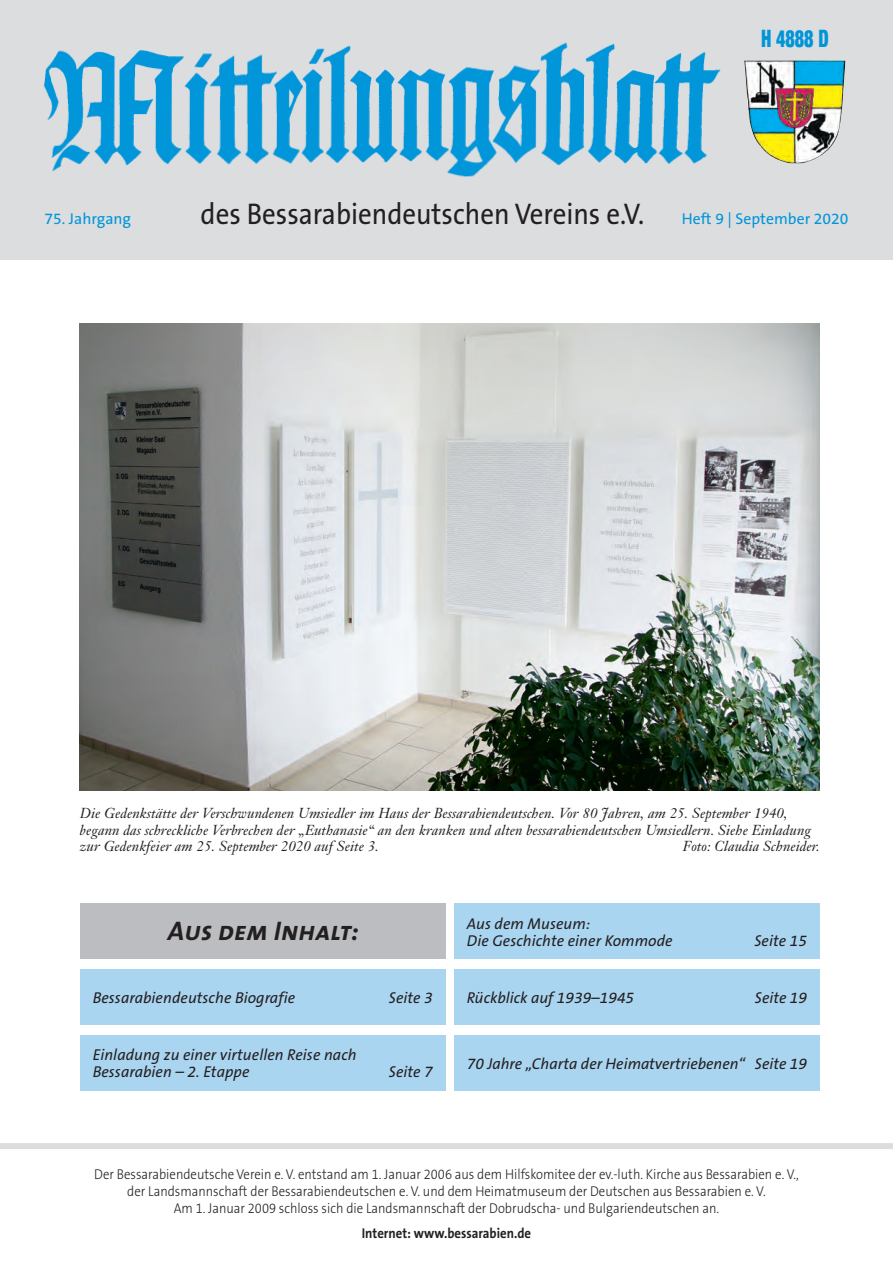
<style>
.page{position:relative;width:893px;height:1263px;background:#fff}
.page>*{position:absolute;margin:0;border:0;box-sizing:border-box;transform-origin:0 0}
.t1{font:30px "The Sans B5 Plain";color:#231f20;scale:.9 1}
.t2{font:italic 27px "The Sans Bold Caps";color:#231f20}
.t3{font:900 condensed 24px "Helvetica Neue";color:#0095d9;scale:.75 1}
.t4{font:italic 15.75px/17.2px "The Sans B5 Plain";letter-spacing:.005em;color:#231f20}
.t5{font:15.75px "The Sans B5 Plain";color:#0095d9}
.t6{font:300 14.25px/17.1px "The Sans B3";color:#231f20;text-align:center;scale:.9 1}
.t7{font:italic 14.25px/16.5px "Janson Text";letter-spacing:.005em;color:#231f20}
.t8{font:700 14.25px "The Sans B7";color:#231f20;scale:.9 1}
.s1{font-size:15.75px;color:#0095d9}
</style>
<div class="page">
<div style="left:0;top:0;width:893px;height:259px;background:#dcdddf"></div>
<img style="left:44px;top:42px;width:677px;height:135px">
<img style="left:744px;top:60px;width:101px;height:103px">
<div style="left:0;top:1143px;width:893px;height:6px;background:#dcdddf"></div>
<div style="left:80px;top:904px;width:366px;height:55px;background:#bcbdc0"></div>
<div style="left:454px;top:1035px;width:366px;height:55px;background:#aad5f1"></div>
<div style="left:80px;top:1035px;width:366px;height:55px;background:#aad5f1"></div>
<div style="left:80px;top:969px;width:366px;height:56px;background:#aad5f1"></div>
<div style="left:454px;top:904px;width:366px;height:55px;background:#aad5f1"></div>
<div style="left:454px;top:969px;width:366px;height:56px;background:#aad5f1"></div>
<img style="left:80px;top:323px;width:740px;height:468px">
<h3 class="t3" style="left:761px;top:19px;width:91px">H 4888 D</h3>
<p class="t5" style="left:45px;top:211px;width:88px">75. Jahrgang</p>
<h1 class="t1" style="left:201px;top:198px;width:721px">des Bessarabiendeutschen Vereins e.V. <span class="s1">Heft 9 | September 2020</span></h1>
<p class="t7" style="left:80px;top:805px;width:733px">Die Gedenkstätte der Verschwundenen Umsiedler im Haus der Bessarabiendeutschen. Vor 80 Jahren, am 25. September 1940, begann das schreckliche Verbrechen der „Euthanasie“ an den kranken und alten bessarabiendeutschen Umsiedlern. Siehe Einladung zur Gedenkfeier am 25. September 2020 auf Seite 3.</p>
<p class="t7" style="left:683px;top:838px;width:139px">Foto: Claudia Schneider.</p>
<h2 class="t2" style="left:168px;top:908px;width:192px">Aus dem Inhalt:</h2>
<p class="t4" style="left:93px;top:989px;width:204px">Bessarabiendeutsche Biografie</p>
<p class="t4" style="left:389px;top:989px;width:46px">Seite 3</p>
<p class="t4" style="left:93px;top:1046px;width:265px">Einladung zu einer virtuellen Reise nach<br>Bessarabien – 2. Etappe</p>
<p class="t4" style="left:389px;top:1064px;width:46px">Seite 7</p>
<p class="t4" style="left:467px;top:915px;width:207px">Aus dem Museum:<br>Die Geschichte einer Kommode</p>
<p class="t4" style="left:754px;top:932px;width:54px">Seite 15</p>
<p class="t4" style="left:467px;top:989px;width:169px">Rückblick auf 1939–1945</p>
<p class="t4" style="left:755px;top:989px;width:54px">Seite 19</p>
<p class="t4" style="left:467px;top:1055px;width:342px">70 Jahre „Charta der Heimatvertriebenen“ Seite 19</p>
<p class="t6" style="left:94px;top:1166px;width:784px">Der Bessarabiendeutsche Verein e. V. entstand am 1. Januar 2006 aus dem Hilfskomitee der ev.-luth. Kirche aus Bessarabien e. V., der Landsmannschaft der Bessarabiendeutschen e. V. und dem Heimatmuseum der Deutschen aus Bessarabien e. V.<br>Am 1. Januar 2009 schloss sich die Landsmannschaft der Dobrudscha- und Bulgariendeutschen an.</p>
<p class="t8" style="left:362px;top:1225px;width:190px">Internet: www.bessarabien.de</p>
</div>
